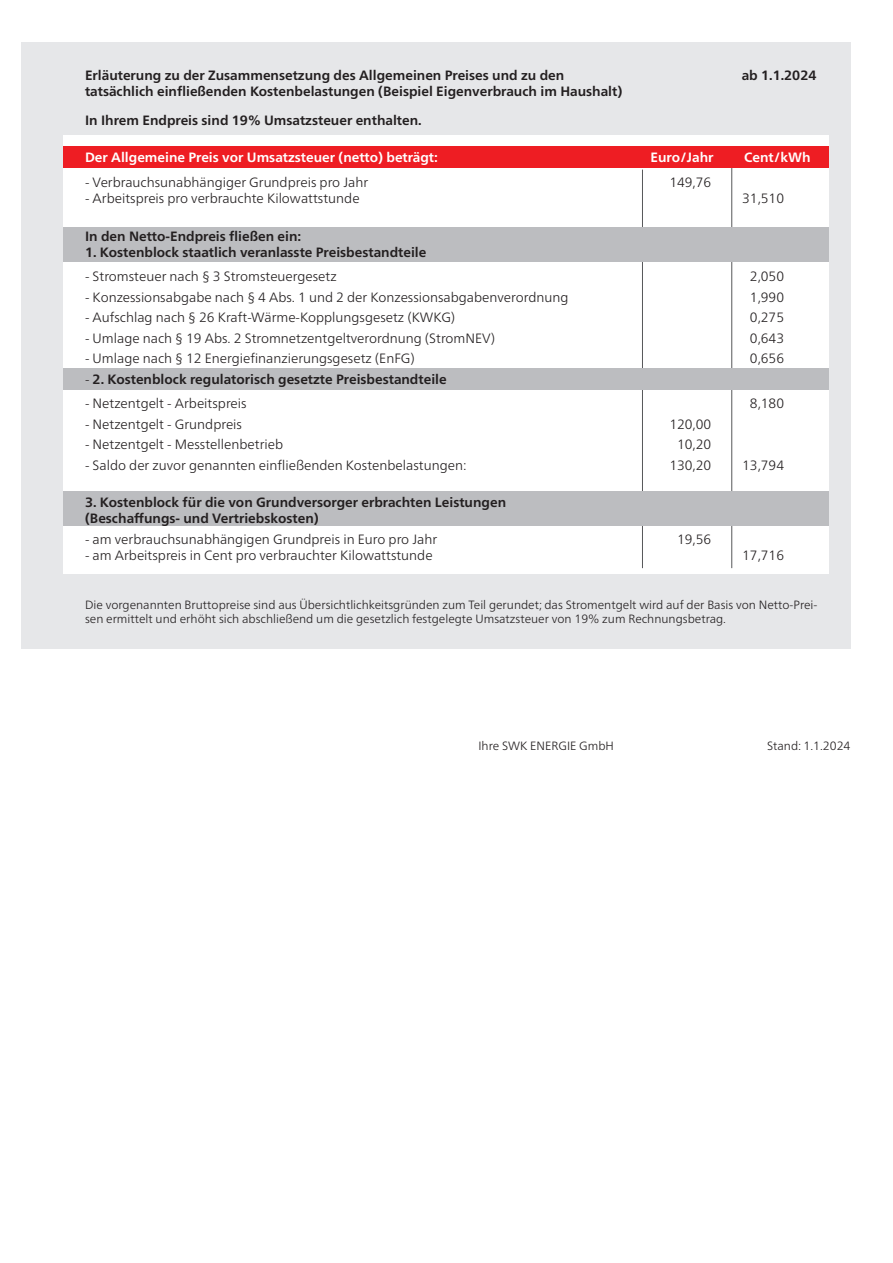
<style>
.page{position:relative;width:893px;height:1263px;background:#fff}
.page>*{position:absolute;margin:0;border:0;box-sizing:border-box;transform-origin:0 0}
.t1{font:300 13.5px "Frutiger Neue LT Pro";color:#231f20}
.t2{font:700 13.5px/29px "Frutiger Neue LT Pro";color:#231f20}
.t3{font:700 13.5px "Frutiger Neue LT Pro";color:#fff}
.t4{font:300 12px/14.4px "Frutiger Neue LT Pro";color:#231f20}
.s1{font-weight:300}
</style>
<div class="page">
<div style="left:21px;top:43px;width:829px;height:606px;background:#e6e7e9"></div>
<div style="left:64px;top:135px;width:765px;height:439px;background:#fff"></div>
<hr style="left:731px;top:162px;width:1px;height:406px;background:#57585a">
<hr style="left:642px;top:170px;width:1px;height:398px;background:#57585a">
<div style="left:64px;top:368px;width:765px;height:22px;background:#bcbdc0"></div>
<div style="left:64px;top:147px;width:765px;height:21px;background:#ee1d23"></div>
<div style="left:64px;top:227px;width:765px;height:34px;background:#bcbdc0"></div>
<div style="left:64px;top:492px;width:765px;height:34px;background:#bcbdc0"></div>
<p class="t2" style="left:85px;top:60px;width:481px">Erläuterung zu der Zusammensetzung des Allgemeinen Preises und zu den</p>
<p class="t2" style="left:742px;top:60px;width:76px">ab 1.1.2024</p>
<p class="t2" style="left:85px;top:76px;width:539px">tatsächlich einfließenden Kostenbelastungen (Beispiel Eigenverbrauch im Haushalt)<br>In Ihrem Endpreis sind 19% Umsatzsteuer enthalten.</p>
<p class="t3" style="left:85px;top:149px;width:354px">Der Allgemeine Preis vor Umsatzsteuer (netto) beträgt:</p>
<p class="t3" style="left:651px;top:149px;width:64px">Euro/Jahr</p>
<p class="t3" style="left:744px;top:149px;width:68px">Cent/kWh</p>
<p class="t1" style="left:85px;top:174px;width:285px">- Verbrauchsunabhängiger Grundpreis pro Jahr</p>
<p class="t1" style="left:669px;top:174px;width:43px">149,76</p>
<p class="t1" style="left:85px;top:190px;width:276px">- Arbeitspreis pro verbrauchte Kilowattstunde</p>
<p class="t1" style="left:742px;top:190px;width:43px">31,510</p>
<p class="t2" style="left:85px;top:221px;width:218px">In den Netto-Endpreis fließen ein:</p>
<p class="t2" style="left:85px;top:237px;width:343px">1. Kostenblock staatlich veranlasste Preisbestandteile</p>
<p class="t1" style="left:85px;top:269px;width:253px">- Stromsteuer nach § 3 Stromsteuergesetz</p>
<p class="t1" style="left:750px;top:269px;width:36px">2,050</p>
<p class="t1" style="left:85px;top:289px;width:485px">- Konzessionsabgabe nach § 4 Abs. 1 und 2 der Konzessionsabgabenverordnung</p>
<p class="t1" style="left:750px;top:289px;width:36px">1,990</p>
<p class="t1" style="left:85px;top:310px;width:372px">- Aufschlag nach § 26 Kraft-Wärme-Kopplungsgesetz (KWKG)</p>
<p class="t1" style="left:750px;top:310px;width:36px">0,275</p>
<p class="t1" style="left:85px;top:330px;width:411px">- Umlage nach § 19 Abs. 2 Stromnetzentgeltverordnung (StromNEV)</p>
<p class="t1" style="left:750px;top:330px;width:36px">0,643</p>
<p class="t1" style="left:85px;top:351px;width:331px">- Umlage nach § 12 Energiefinanzierungsgesetz (EnFG)</p>
<p class="t1" style="left:750px;top:351px;width:36px">0,656</p>
<p class="t2" style="left:85px;top:364px;width:363px"><span class="s1">-</span> 2. Kostenblock regulatorisch gesetzte Preisbestandteile</p>
<p class="t1" style="left:85px;top:396px;width:163px">- Netzentgelt - Arbeitspreis</p>
<p class="t1" style="left:750px;top:396px;width:36px">8,180</p>
<p class="t1" style="left:85px;top:416px;width:159px">- Netzentgelt - Grundpreis</p>
<p class="t1" style="left:669px;top:416px;width:43px">120,00</p>
<p class="t1" style="left:85px;top:437px;width:200px">- Netzentgelt - Messtellenbetrieb</p>
<p class="t1" style="left:677px;top:437px;width:36px">10,20</p>
<p class="t1" style="left:85px;top:457px;width:383px">- Saldo der zuvor genannten einfließenden Kostenbelastungen:</p>
<p class="t1" style="left:669px;top:457px;width:43px">130,20</p>
<p class="t1" style="left:742px;top:457px;width:43px">13,794</p>
<p class="t2" style="left:85px;top:494px;width:423px;line-height:16.2px">3. Kostenblock für die von Grundversorger erbrachten Leistungen (Beschaffungs- und Vertriebskosten)</p>
<p class="t1" style="left:85px;top:531px;width:354px">- am verbrauchsunabhängigen Grundpreis in Euro pro Jahr</p>
<p class="t1" style="left:677px;top:531px;width:36px">19,56</p>
<p class="t1" style="left:85px;top:547px;width:349px">- am Arbeitspreis in Cent pro verbrauchter Kilowattstunde</p>
<p class="t1" style="left:742px;top:547px;width:43px">17,716</p>
<p class="t4" style="left:85px;top:597px;width:734px">Die vorgenannten Bruttopreise sind aus Übersichtlichkeitsgründen zum Teil gerundet; das Stromentgelt wird auf der Basis von Netto-Prei&shy;sen ermittelt und erhöht sich abschließend um die gesetzlich festgelegte Umsatzsteuer von 19% zum Rechnungsbetrag.</p>
<p class="t4" style="left:478px;top:739px;width:137px">Ihre SWK ENERGIE GmbH</p>
<p class="t4" style="left:767px;top:739px;width:85px">Stand: 1.1.2024</p>
</div>
